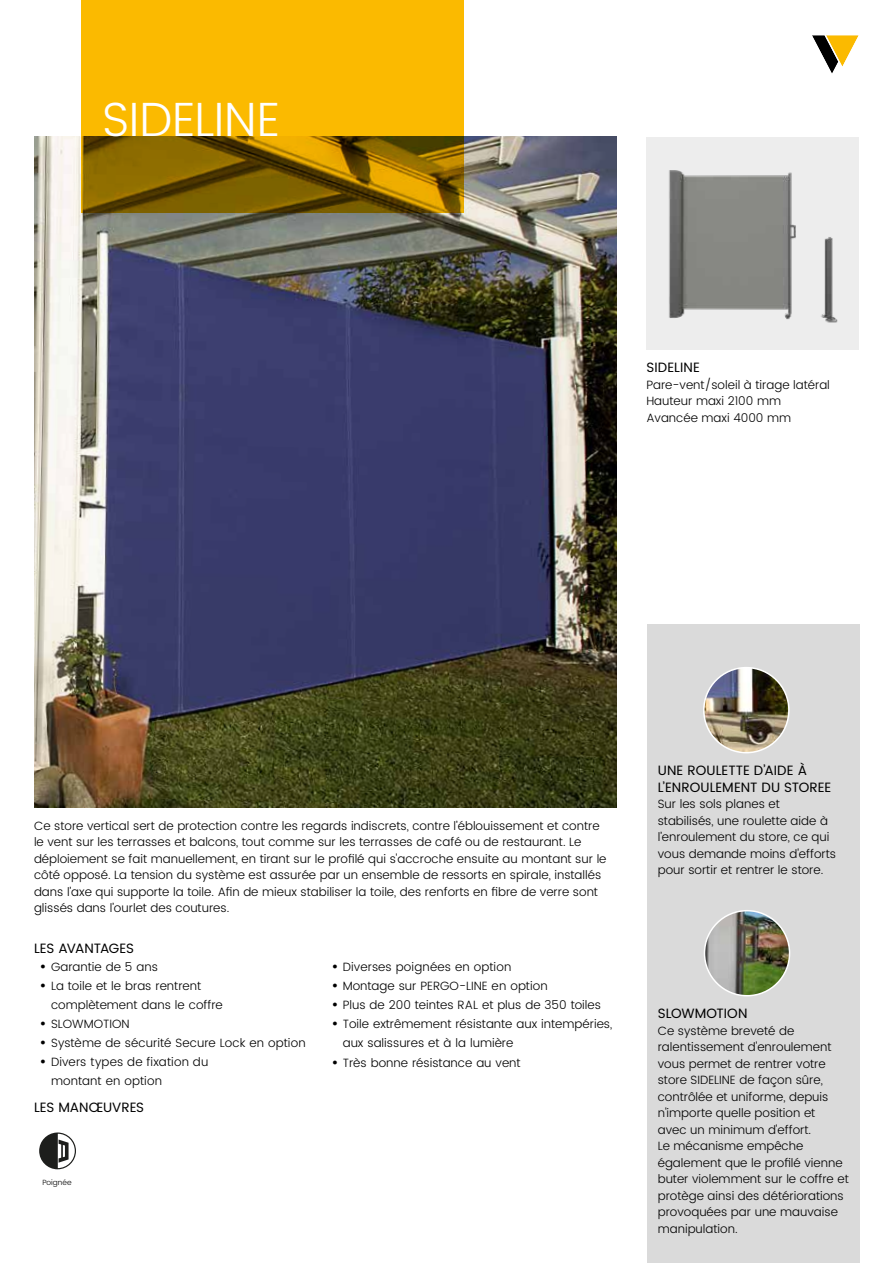
<style>
.page{position:relative;width:893px;height:1263px;background:#fff}
.page>*{position:absolute;margin:0;border:0;box-sizing:border-box;transform-origin:0 0}
.t1{font:300 48px "Poppins";color:#fff}
.t2{font:13.5px/16.5px "Poppins";color:#000}
.t3{font:13.5px "Poppins";letter-spacing:-.02em;color:#000}
.t4{font:300 12px/16.5px "Poppins";color:#000}
.t5{font:300 7.5px "Poppins";color:#000}
.s1{font-size:16.5px}
</style>
<div class="page">
<svg style="left:812px;top:35px;width:47px;height:39px"></svg>
<img style="left:34px;top:136px;width:583px;height:672px">
<svg style="left:81px;top:0;width:382px;height:213px;background:#cf9a00"></svg>
<div style="left:646px;top:137px;width:213px;height:212px;background:#ededed"></div>
<img style="left:669px;top:170px;width:169px;height:153px">
<svg style="left:39px;top:1132px;width:37px;height:37px"></svg>
<div style="left:647px;top:624px;width:213px;height:639px;background:#dadada"></div>
<img style="left:704px;top:911px;width:85px;height:85px;border-radius:43px">
<div style="left:704px;top:910px;width:86px;height:86px;border:2px solid #fff;border-radius:50%"></div>
<img style="left:704px;top:668px;width:85px;height:85px;border-radius:43px">
<div style="left:703px;top:667px;width:87px;height:86px;border:2px solid #fff;border-radius:50%"></div>
<h1 class="t1" style="left:102px;top:85px;width:180px">SIDELINE</h1>
<p class="t2" style="left:646px;top:360px;width:55px">SIDELINE</p>
<p class="t4" style="left:646px;top:377px;width:185px">Pare-vent/soleil à tirage latéral<br>Hauteur maxi 2100 mm<br>Avancée maxi 4000 mm</p>
<p class="t4" style="left:34px;top:818px;width:574px">Ce store vertical sert de protection contre les regards indiscrets, contre l’éblouissement et contre le vent sur les terrasses et balcons, tout comme sur les terrasses de café ou de restaurant. Le déploiement se fait manuellement, en tirant sur le profilé qui s'accroche ensuite au montant sur le côté opposé. La tension du système est assurée par un ensemble de ressorts en spirale, installés dans l’axe qui supporte la toile. Afin de mieux stabiliser la toile, des renforts en fibre de verre sont glissés dans l’ourlet des coutures.</p>
<p class="t3" style="left:34px;top:938px;width:102px">LES AVANTAGES</p>
<p class="t4" style="left:40px;top:959px;width:120px"><span class="s1">•</span> Garantie de 5 ans</p>
<p class="t4" style="left:51px;top:976px;width:173px;line-height:19.2px;text-indent:-11px"><span class="s1">•</span> La toile et le bras rentrent complètement dans le coffre</p>
<p class="t4" style="left:40px;top:1016px;width:91px"><span class="s1">•</span> SLOWMOTION</p>
<p class="t4" style="left:40px;top:1035px;width:268px"><span class="s1">•</span> Système de sécurité Secure Lock en option</p>
<p class="t4" style="left:51px;top:1053px;width:159px;line-height:19.2px;text-indent:-11px"><span class="s1">•</span> Divers types de fixation du montant en option</p>
<p class="t2" style="left:34px;top:1100px;width:112px">LES MANŒUVRES</p>
<p class="t5" style="left:42px;top:1177px;width:31px">Poignée</p>
<p class="t4" style="left:331px;top:959px;width:181px"><span class="s1">•</span> Diverses poignées en option</p>
<p class="t4" style="left:331px;top:978px;width:218px"><span class="s1">•</span> Montage sur PERGO-LINE en option</p>
<p class="t4" style="left:331px;top:997px;width:271px"><span class="s1">•</span> Plus de 200 teintes RAL et plus de 350 toiles</p>
<p class="t4" style="left:343px;top:1015px;width:271px;line-height:19.2px;text-indent:-11px"><span class="s1">•</span> Toile extrêmement résistante aux intempéries, aux salissures et à la lumière</p>
<p class="t4" style="left:331px;top:1054px;width:191px"><span class="s1">•</span> Très bonne résistance au vent</p>
<p class="t2" style="left:658px;top:763px;width:175px">UNE ROULETTE D’AIDE À<br>L’ENROULEMENT DU STOREE</p>
<p class="t4" style="left:658px;top:796px;width:180px">Sur les sols planes et stabilisés, une roulette aide à l’enroulement du store, ce qui vous demande moins d'efforts pour sortir et rentrer le store.</p>
<p class="t2" style="left:658px;top:1006px;width:91px">SLOWMOTION</p>
<p class="t4" style="left:658px;top:1023px;width:193px">Ce système breveté de ralentissement d'enroulement vous permet de rentrer votre store SIDELINE de façon sûre, contrôlée et uniforme, depuis n'importe quelle position et<br>avec un minimum d'effort.<br>Le mécanisme empêche également que le profilé vienne buter violemment sur le coffre et protège ainsi des détériorations provoquées par une mauvaise manipulation.</p>
</div>
